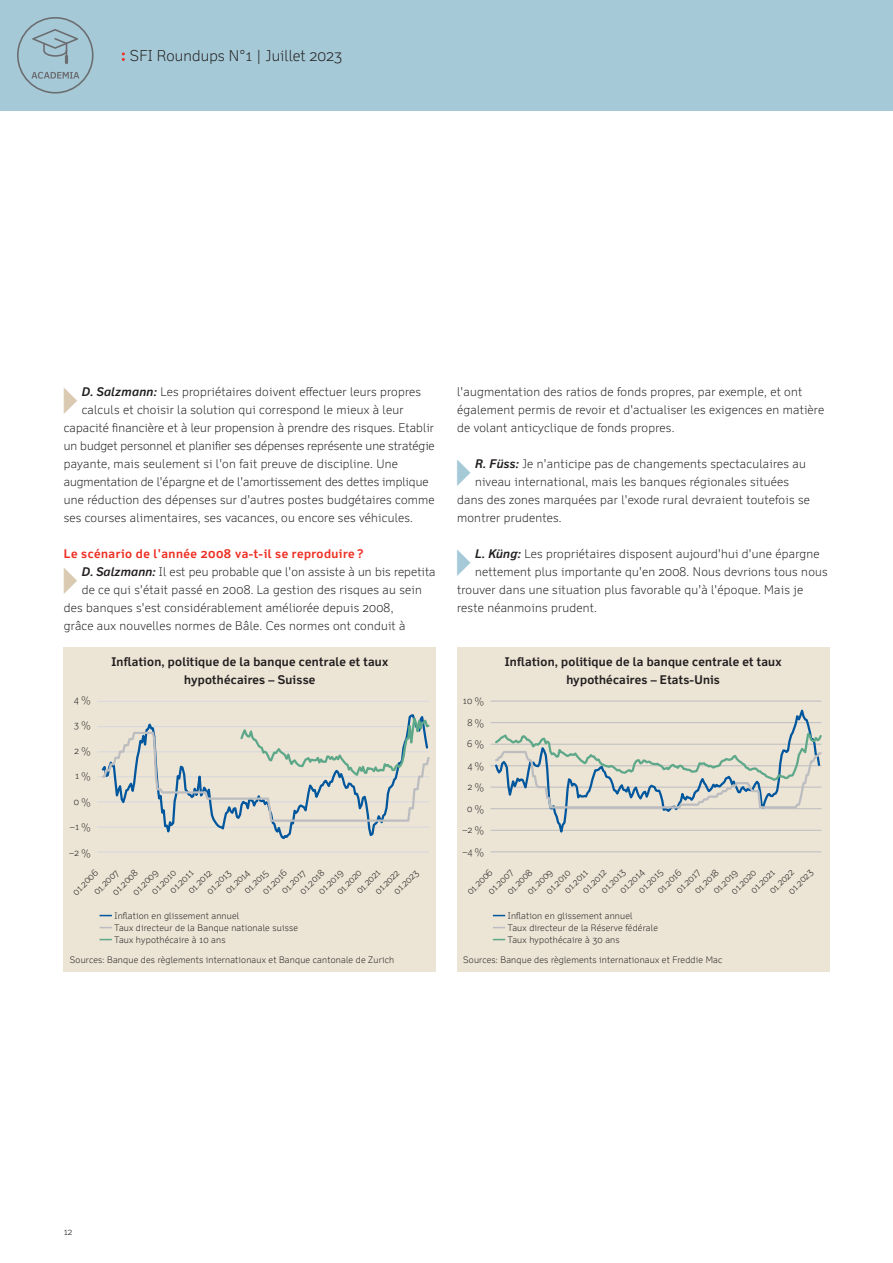
<style>
.page{position:relative;width:893px;height:1263px;background:#fff}
.page>*{position:absolute;margin:0;border:0;box-sizing:border-box;transform-origin:0 0}
.t1{font:300 15px "Felbridge Pro";letter-spacing:.01em;color:#231f20}
.Copy{font:300 12px/18px "Felbridge Pro";letter-spacing:.02em;color:#231f20}
.Copy-2{font:700 12px/18px "Felbridge Pro";letter-spacing:.02em;color:#231f20;text-align:center}
.Copy-3{font:300 12px "Felbridge Pro";color:#231f20}
.Subtitle_ohne_absatz{font:700 12px "Felbridge Pro";letter-spacing:.04em;color:#ee2e22}
.Copy-4{font:300 9px/12px "Felbridge Pro";letter-spacing:.02em;color:#231f20}
.s1{font-family:"New Baskerville Std";font-weight:400;font-size:16.5px;color:#ee2e22}
.s2{font-weight:700;font-style:italic}
</style>
<div class="page">
<div style="left:0;top:0;width:893px;height:111px;background:#a5c9d7"></div>
<svg style="left:17px;top:17px;width:77px;height:77px"></svg>
<div style="left:64px;top:647px;width:372px;height:324px;background:#ece4d5"></div>
<hr style="left:98px;top:852px;width:331px;height:1px;background:#d6d9df">
<hr style="left:98px;top:827px;width:331px;height:1px;background:#d6d9df">
<hr style="left:98px;top:776px;width:331px;height:1px;background:#d6d9df">
<hr style="left:98px;top:751px;width:331px;height:1px;background:#d6d9df">
<hr style="left:98px;top:726px;width:331px;height:1px;background:#d6d9df">
<hr style="left:98px;top:701px;width:331px;height:1px;background:#d6d9df">
<hr style="left:98px;top:802px;width:331px;height:1px;background:#d6d9df">
<svg style="left:100px;top:714px;width:330px;height:125px"></svg>
<svg style="left:100px;top:915px;width:12px;height:1px"></svg>
<svg style="left:100px;top:927px;width:12px;height:1px"></svg>
<svg style="left:100px;top:939px;width:12px;height:1px"></svg>
<div style="left:457px;top:647px;width:372px;height:324px;background:#ece4d5"></div>
<hr style="left:490px;top:851px;width:331px;height:1px;background:#bcbdc0">
<hr style="left:490px;top:830px;width:331px;height:1px;background:#bcbdc0">
<hr style="left:490px;top:787px;width:331px;height:1px;background:#bcbdc0">
<hr style="left:490px;top:765px;width:331px;height:1px;background:#bcbdc0">
<hr style="left:490px;top:744px;width:331px;height:1px;background:#bcbdc0">
<hr style="left:490px;top:722px;width:331px;height:1px;background:#bcbdc0">
<hr style="left:490px;top:701px;width:331px;height:1px;background:#bcbdc0">
<hr style="left:490px;top:808px;width:331px;height:1px;background:#bcbdc0">
<svg style="left:493px;top:709px;width:329px;height:124px"></svg>
<svg style="left:493px;top:730px;width:329px;height:79px"></svg>
<svg style="left:493px;top:915px;width:12px;height:1px"></svg>
<svg style="left:493px;top:927px;width:12px;height:1px"></svg>
<svg style="left:493px;top:939px;width:12px;height:1px"></svg>
<p class="t1" style="left:121px;top:47px;width:223px"><span class="s1">:</span> SFI Roundups N°1 | Juillet 2023</p>
<p class="Copy" style="left:82px;top:382px;width:341px"><span class="s2">D. Salzmann:</span> Les propriétaires doivent effectuer leurs propres</p>
<p class="Copy" style="left:82px;top:400px;width:323px">calculs et choisir la solution qui correspond le mieux à leur</p>
<p class="Copy" style="left:64px;top:418px;width:372px">capacité financière et à leur propension à prendre des risques. Etablir</p>
<p class="Copy-3" style="left:64px;top:438px;width:372px">un budget personnel et planifier ses dépenses représente une stratégie</p>
<p class="Copy" style="left:64px;top:454px;width:336px">payante, mais seulement si l'on fait preuve de discipline. Une</p>
<p class="Copy-3" style="left:64px;top:474px;width:366px">augmentation de l'épargne et de l'amortissement des dettes implique</p>
<p class="Copy" style="left:64px;top:490px;width:372px">une réduction des dépenses sur d'autres postes budgétaires comme</p>
<p class="Copy" style="left:64px;top:508px;width:351px">ses courses alimentaires, ses vacances, ou encore ses véhicules.</p>
<p class="Subtitle_ohne_absatz" style="left:64px;top:546px;width:301px">Le scénario de l'année 2008 va-t-il se reproduire ?</p>
<p class="Copy" style="left:82px;top:562px;width:355px"><span class="s2">D. Salzmann:</span> Il est peu probable que l'on assiste à un bis repetita</p>
<p class="Copy" style="left:82px;top:580px;width:342px">de ce qui s'était passé en 2008. La gestion des risques au sein</p>
<p class="Copy" style="left:64px;top:598px;width:331px">des banques s'est considérablement améliorée depuis 2008,</p>
<p class="Copy" style="left:64px;top:616px;width:343px">grâce aux nouvelles normes de Bâle. Ces normes ont conduit à</p>
<p class="Copy" style="left:457px;top:382px;width:369px">l'augmentation des ratios de fonds propres, par exemple, et ont également permis de revoir et d'actualiser les exigences en matière de volant anticyclique de fonds propres.</p>
<p class="Copy" style="left:475px;top:454px;width:332px"><span class="s2">R. Füss:</span> Je n'anticipe pas de changements spectaculaires au</p>
<p class="Copy" style="left:475px;top:472px;width:315px">niveau international, mais les banques régionales situées</p>
<p class="Copy" style="left:457px;top:490px;width:354px">dans des zones marquées par l'exode rural devraient toutefois se</p>
<p class="Copy" style="left:457px;top:508px;width:106px">montrer prudentes.</p>
<p class="Copy" style="left:475px;top:544px;width:346px"><span class="s2">L. Küng:</span> Les propriétaires disposent aujourd'hui d'une épargne</p>
<p class="Copy" style="left:475px;top:562px;width:354px">nettement plus importante qu'en 2008. Nous devrions tous nous</p>
<p class="Copy" style="left:457px;top:580px;width:347px">trouver dans une situation plus favorable qu'à l'époque. Mais je</p>
<p class="Copy" style="left:457px;top:598px;width:141px">reste néanmoins prudent.</p>
<p class="Copy-2" style="left:111px;top:652px;width:278px">Inflation, politique de la banque centrale et taux hypothécaires – Suisse</p>
<p class="Copy-2" style="left:505px;top:652px;width:278px">Inflation, politique de la banque centrale et taux hypothécaires – Etats-Unis</p>
<p class="Copy-4" style="left:74px;top:693px;width:18px">4 %</p>
<p class="Copy-4" style="left:74px;top:719px;width:18px">3 %</p>
<p class="Copy-4" style="left:75px;top:744px;width:18px">2 %</p>
<p class="Copy-4" style="left:75px;top:770px;width:17px">1 %</p>
<p class="Copy-4" style="left:74px;top:795px;width:18px">0 %</p>
<p class="Copy-4" style="left:70px;top:821px;width:22px">–1 %</p>
<p class="Copy-4" style="left:70px;top:846px;width:22px">–2 %</p>
<p class="Copy-4" style="left:80px;top:877px;width:32px;line-height:14.5px;text-indent:-15px;rotate:-45deg">01.2006<br>01.2007</p>
<p class="Copy-4" style="left:119px;top:878px;width:33px;line-height:14.2px;text-indent:-14px;rotate:-45deg">01.2008<br>01.2009</p>
<p class="Copy-4" style="left:260px;top:888px;width:32px;rotate:-45deg">01.2016</p>
<p class="Copy-4" style="left:297px;top:888px;width:32px;rotate:-45deg">01.2018</p>
<p class="Copy-4" style="left:223px;top:888px;width:31px;rotate:-45deg">01.2014</p>
<p class="Copy-4" style="left:372px;top:888px;width:32px;rotate:-45deg">01.2022</p>
<p class="Copy-4" style="left:185px;top:888px;width:31px;rotate:-45deg">01.2012</p>
<p class="Copy-4" style="left:167px;top:887px;width:31px;rotate:-45deg">01.2011</p>
<p class="Copy-4" style="left:353px;top:888px;width:31px;rotate:-45deg">01.2021</p>
<p class="Copy-4" style="left:279px;top:888px;width:31px;rotate:-45deg">01.2017</p>
<p class="Copy-4" style="left:149px;top:888px;width:32px;rotate:-45deg">01.2010</p>
<p class="Copy-4" style="left:334px;top:889px;width:32px;rotate:-45deg">01.2020</p>
<p class="Copy-4" style="left:316px;top:888px;width:32px;rotate:-45deg">01.2019</p>
<p class="Copy-4" style="left:391px;top:888px;width:32px;rotate:-45deg">01.2023</p>
<p class="Copy-4" style="left:204px;top:888px;width:31px;rotate:-45deg">01.2013</p>
<p class="Copy-4" style="left:241px;top:888px;width:31px;rotate:-45deg">01.2015</p>
<p class="Copy-4" style="left:463px;top:695px;width:23px">10 %</p>
<p class="Copy-4" style="left:467px;top:716px;width:18px">8 %</p>
<p class="Copy-4" style="left:467px;top:738px;width:18px">6 %</p>
<p class="Copy-4" style="left:468px;top:759px;width:18px">4 %</p>
<p class="Copy-4" style="left:468px;top:781px;width:18px">2 %</p>
<p class="Copy-4" style="left:467px;top:802px;width:18px">0 %</p>
<p class="Copy-4" style="left:463px;top:824px;width:22px">–2 %</p>
<p class="Copy-4" style="left:463px;top:845px;width:23px">–4 %</p>
<p class="Copy-4" style="left:474px;top:877px;width:32px;line-height:14.5px;text-indent:-15px;rotate:-45deg">01.2006<br>01.2007</p>
<p class="Copy-4" style="left:513px;top:878px;width:33px;line-height:14.2px;text-indent:-14px;rotate:-45deg">01.2008<br>01.2009</p>
<p class="Copy-4" style="left:692px;top:888px;width:32px;rotate:-45deg">01.2018</p>
<p class="Copy-4" style="left:654px;top:888px;width:32px;rotate:-45deg">01.2016</p>
<p class="Copy-4" style="left:617px;top:888px;width:31px;rotate:-45deg">01.2014</p>
<p class="Copy-4" style="left:580px;top:887px;width:31px;rotate:-45deg">01.2012</p>
<p class="Copy-4" style="left:767px;top:888px;width:32px;rotate:-45deg">01.2022</p>
<p class="Copy-4" style="left:562px;top:887px;width:31px;rotate:-45deg">01.2011</p>
<p class="Copy-4" style="left:748px;top:887px;width:31px;rotate:-45deg">01.2021</p>
<p class="Copy-4" style="left:673px;top:887px;width:31px;rotate:-45deg">01.2017</p>
<p class="Copy-4" style="left:543px;top:888px;width:32px;rotate:-45deg">01.2010</p>
<p class="Copy-4" style="left:728px;top:888px;width:32px;rotate:-45deg">01.2020</p>
<p class="Copy-4" style="left:710px;top:888px;width:32px;rotate:-45deg">01.2019</p>
<p class="Copy-4" style="left:598px;top:888px;width:31px;rotate:-45deg">01.2013</p>
<p class="Copy-4" style="left:785px;top:888px;width:32px;rotate:-45deg">01.2023</p>
<p class="Copy-4" style="left:636px;top:888px;width:31px;rotate:-45deg">01.2015</p>
<p class="Copy-4" style="left:114px;top:909px;width:185px">Inflation en glissement annuel<br>Taux directeur de la Banque nationale suisse<br>Taux hypothécaire à 10 ans</p>
<p class="Copy-4" style="left:70px;top:954px;width:326px">Sources: Banque des règlements internationaux et Banque cantonale de Zurich</p>
<p class="Copy-4" style="left:508px;top:909px;width:152px">Inflation en glissement annuel<br>Taux directeur de la Réserve fédérale<br>Taux hypothécaire à 30 ans</p>
<p class="Copy-4" style="left:463px;top:954px;width:261px">Sources: Banque des règlements internationaux et Freddie Mac</p>
<p class="Copy-4" style="left:64px;top:1225px;width:10px">12</p>
</div>
